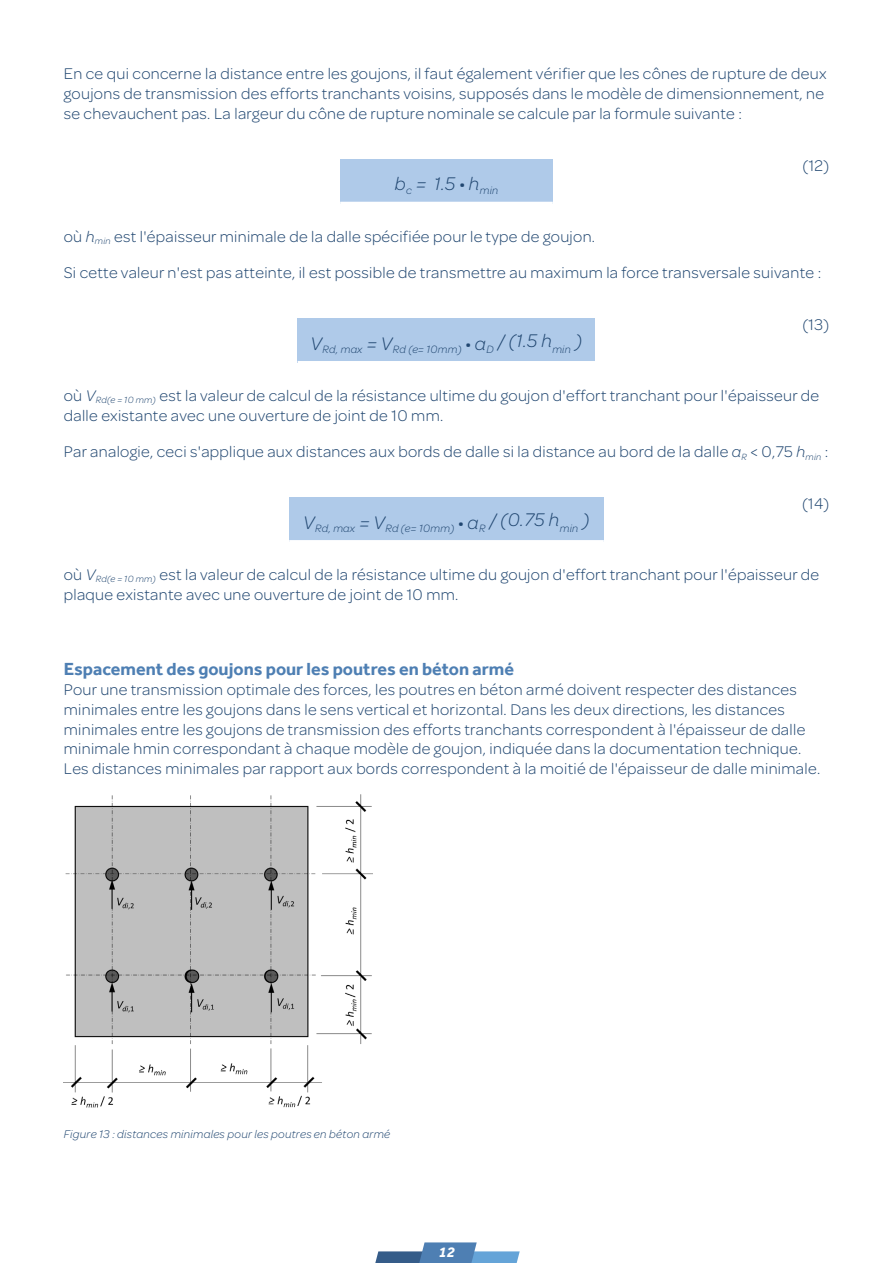
<style>
.page{position:relative;width:893px;height:1263px;background:#fff}
.page>*{position:absolute;margin:0;border:0;box-sizing:border-box;transform-origin:0 0}
.t1{font:italic 300 19.5px "Omnes";color:#204670}
.t2{font:700 18px "Effra";color:#4e7fb3}
.t3{font:300 16.5px/19.8px "Omnes";letter-spacing:.02em;color:#204670}
.t4{font:italic 700 15px "Effra";color:#fff}
.t5{font:italic 300 12px "Omnes";letter-spacing:.02em;color:#204670}
.t6{font:italic 300 11.4px "Omnes";letter-spacing:.02em;color:#204670}
.s1{font-weight:700;font-style:normal}
.s2{font-style:italic}
</style>
<div class="page">
<svg style="left:375px;top:1242px;width:145px;height:21px"></svg>
<div style="left:340px;top:159px;width:213px;height:44px;background:#afcae9"></div>
<hr style="left:340px;top:202px;width:213px;height:3px;background:#fff">
<div style="left:298px;top:318px;width:297px;height:44px;background:#afcae9"></div>
<hr style="left:298px;top:361px;width:297px;height:3px;background:#fff">
<div style="left:289px;top:497px;width:315px;height:45px;background:#afcae9"></div>
<hr style="left:289px;top:540px;width:315px;height:3px;background:#fff">
<img style="left:64px;top:794px;width:308px;height:314px">
<p class="t3" style="left:64px;top:63px;width:764px">En ce qui concerne la distance entre les goujons, il faut également vérifier que les cônes de rupture de deux goujons de transmission des efforts tranchants voisins, supposés dans le modèle de dimensionnement, ne se chevauchent pas. La largeur du cône de rupture nominale se calcule par la formule suivante :</p>
<p class="t3" style="left:803px;top:155px;width:28px">(12)</p>
<p class="t1" style="left:395px;top:171px;width:105px">b<sub>c</sub> = 1.5 <span class="s1">∙</span> h<sub>min</sub></p>
<p class="t3" style="left:64px;top:225px;width:533px">où <span class="s2">h</span><sub>min</sub> est l'épaisseur minimale de la dalle spécifiée pour le type de goujon.</p>
<p class="t3" style="left:64px;top:262px;width:759px">Si cette valeur n'est pas atteinte, il est possible de transmettre au maximum la force transversale suivante :</p>
<p class="t3" style="left:802px;top:314px;width:28px">(13)</p>
<p class="t6" style="left:311px;top:342px;width:273px"><sup>V</sup>Rd, max <sup>=</sup> <sup>V</sup>Rd (e= 10mm) <sup>∙</sup> <sup>a</sup>D <sup>/</sup> <sup>(1.5</sup> <sup>h</sup>min <sup>)</sup></p>
<p class="t3" style="left:64px;top:384px;width:757px">où <span class="s2">V</span><sub>Rd(e</sub> <sub>=</sub> <sub>10</sub> <sub>mm)</sub> est la valeur de calcul de la résistance ultime du goujon d'effort tranchant pour l'épaisseur de dalle existante avec une ouverture de joint de 10 mm.</p>
<p class="t3" style="left:64px;top:441px;width:766px">Par analogie, ceci s'applique aux distances aux bords de dalle si la distance au bord de la dalle <span class="s2">a</span><sub>R</sub> &lt; 0,75 <span class="s2">h</span><sub>min</sub> :</p>
<p class="t3" style="left:802px;top:493px;width:29px">(14)</p>
<p class="t6" style="left:303px;top:521px;width:288px"><sup>V</sup>Rd, max <sup>=</sup> <sup>V</sup>Rd (e= 10mm) <sup>∙</sup> <sup>a</sup>R <sup>/</sup> <sup>(0.75</sup> <sup>h</sup>min <sup>)</sup></p>
<p class="t3" style="left:64px;top:564px;width:757px">où <span class="s2">V</span><sub>Rd(e</sub> <sub>=</sub> <sub>10</sub> <sub>mm)</sub> est la valeur de calcul de la résistance ultime du goujon d'effort tranchant pour l'épaisseur de plaque existante avec une ouverture de joint de 10 mm.</p>
<p class="t2" style="left:64px;top:658px;width:452px">Espacement des goujons pour les poutres en béton armé</p>
<p class="t3" style="left:64px;top:679px;width:758px">Pour une transmission optimale des forces, les poutres en béton armé doivent respecter des distances minimales entre les goujons dans le sens vertical et horizontal. Dans les deux directions, les distances minimales entre les goujons de transmission des efforts tranchants correspondent à l'épaisseur de dalle minimale hmin correspondant à chaque modèle de goujon, indiquée dans la documentation technique.<br>Les distances minimales par rapport aux bords correspondent à la moitié de l'épaisseur de dalle minimale.</p>
<p class="t5" style="left:64px;top:1126px;width:328px">Figure 13 : distances minimales pour les poutres en béton armé</p>
<p class="t4" style="left:438px;top:1243px;width:18px">12</p>
</div>
